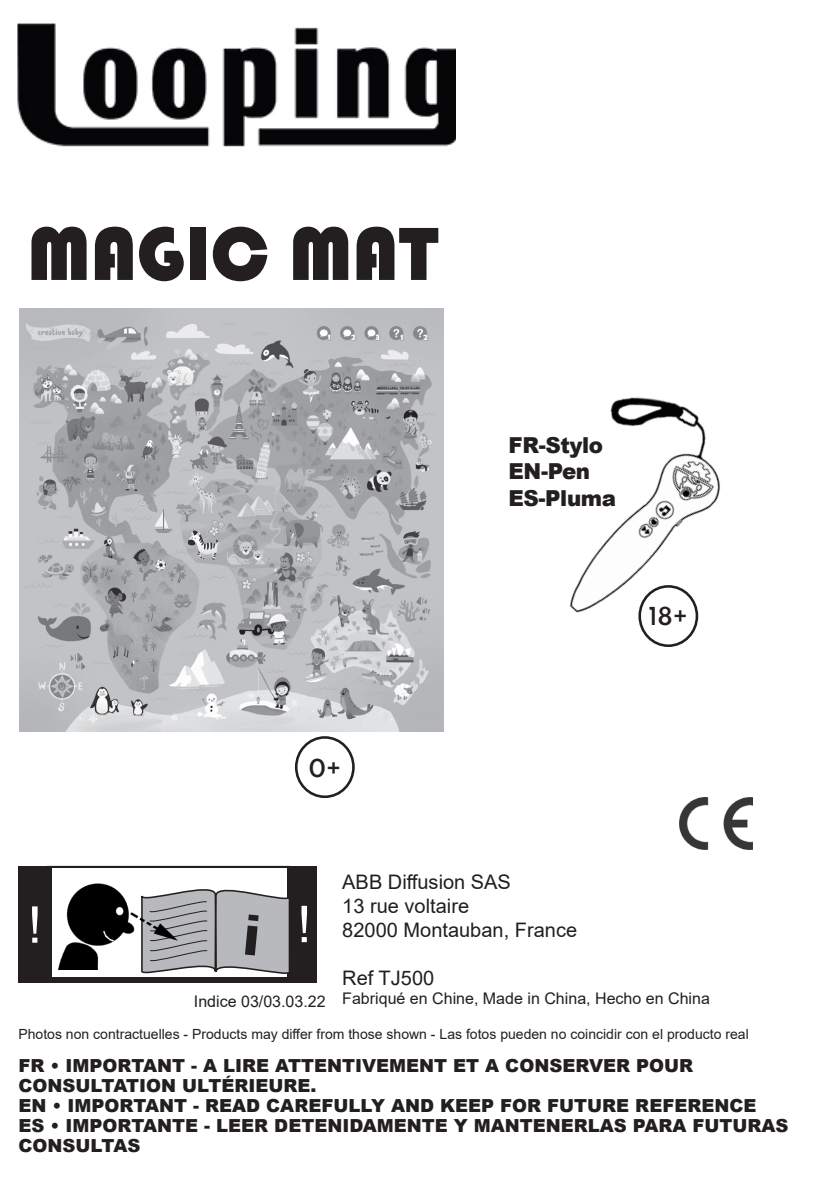
<style>
.page{position:relative;width:840px;height:1191px;background:#fff}
.page>*{position:absolute;margin:0;border:0;box-sizing:border-box;transform-origin:0 0}
.t1{font:78px "Bauhaus 93";color:#231f20}
.t2{font:50.8px "Arial";color:#fff}
.t3{font:900 22px "Arial";letter-spacing:-.02em;color:#231f20}
.t4{font:600 22px "Spartan";color:#231f20}
.t5{font:20px "Arial";color:#231f20}
.t6{font:900 18px/20px "Arial";color:#231f20}
.t7{font:16px "Arial";color:#231f20}
.t8{font:14px "Arial";color:#231f20}
</style>
<div class="page">
<div style="left:18px;top:866px;width:299px;height:116px;background:#231f20"></div>
<div style="left:52px;top:868px;width:234px;height:108px;background:#fff"></div>
<img style="left:58px;top:883px;width:82px;height:86px">
<img style="left:17px;top:23px;width:438px;height:124px">
<img style="left:569px;top:397px;width:152px;height:250px">
<img style="left:679px;top:798px;width:73px;height:51px">
<img style="left:19px;top:308px;width:424px;height:424px">
<div style="left:295px;top:736px;width:59px;height:62px;border:3px solid #231f20;border-radius:50%"></div>
<div style="left:638px;top:585px;width:59px;height:62px;border:3px solid #231f20;border-radius:50%"></div>
<svg style="left:140px;top:879px;width:151px;height:104px"></svg>
<p class="t1" style="left:27px;top:210px;width:413px">MAGIC MAT</p>
<p class="t4" style="left:308px;top:751px;width:34px">0+</p>
<p class="t3" style="left:508px;top:429px;width:96px">FR-Stylo</p>
<p class="t3" style="left:508px;top:455px;width:83px">EN-Pen</p>
<p class="t3" style="left:508px;top:482px;width:109px">ES-Pluma</p>
<p class="t4" style="left:648px;top:600px;width:41px">18+</p>
<p class="t2" style="left:28px;top:890px;width:16px">!</p>
<p class="t2" style="left:297px;top:889px;width:16px">!</p>
<p class="t7" style="left:194px;top:990px;width:133px">Indice 03/03.03.22</p>
<p class="t5" style="left:342px;top:868px;width:170px">ABB Diffusion SAS</p>
<p class="t5" style="left:342px;top:892px;width:128px">13 rue voltaire</p>
<p class="t5" style="left:342px;top:916px;width:236px">82000 Montauban, France</p>
<p class="t5" style="left:342px;top:964px;width:93px">Ref TJ500</p>
<p class="t7" style="left:342px;top:987px;width:369px">Fabriqué en Chine, Made in China, Hecho en China</p>
<p class="t8" style="left:18px;top:1024px;width:731px">Photos non contractuelles - Products may differ from those shown - Las fotos pueden no coincidir con el producto real</p>
<p class="t6" style="left:18px;top:1055px;width:676px">FR • IMPORTANT - A LIRE ATTENTIVEMENT ET A CONSERVER POUR</p>
<p class="t6" style="left:18px;top:1075px;width:299px">CONSULTATION ULTÉRIEURE.</p>
<p class="t6" style="left:18px;top:1095px;width:739px">EN • IMPORTANT - READ CAREFULLY AND KEEP FOR FUTURE REFERENCE</p>
<p class="t6" style="left:18px;top:1115px;width:771px">ES • IMPORTANTE - LEER DETENIDAMENTE Y MANTENERLAS PARA FUTURAS<br>CONSULTAS</p>
</div>
